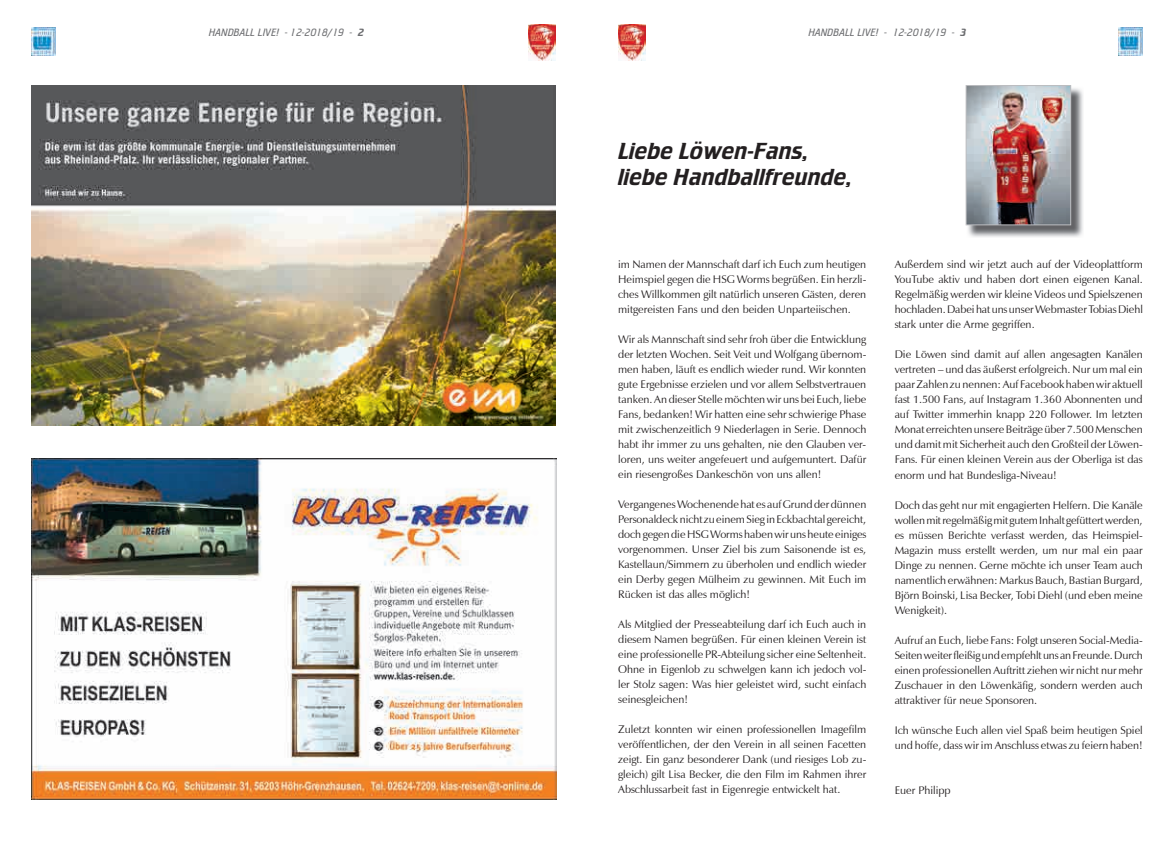
<style>
.page{position:relative;width:1174px;height:842px;background:#fff}
.page>*{position:absolute;margin:0;border:0;box-sizing:border-box;transform-origin:0 0}
.t1{font:italic 22px/26.4px "AT Crillee";color:#231f20}
.t2{font:11px/15px "Zapf Humanist 601 BT";color:#231f20;text-align:justify}
.t3{font:italic 300 10px "AT Crillee";color:#6c6d70}
.s1{font-weight:400}
</style>
<div class="page">
<img style="left:31px;top:27px;width:24px;height:29px">
<img style="left:1118px;top:27px;width:24px;height:29px">
<img style="left:528px;top:24px;width:27px;height:37px">
<img style="left:619px;top:24px;width:26px;height:37px">
<img style="left:967px;top:86px;width:116px;height:151px">
<img style="left:967px;top:87px;width:102px;height:136px">
<div style="left:965px;top:85px;width:106px;height:140px;border:1px solid #bcbdc0"></div>
<img style="left:31px;top:86px;width:525px;height:339px">
<img style="left:31px;top:458px;width:526px;height:341px">
<p class="t3" style="left:209px;top:26px;width:157px">HANDBALL LIVE! - 12-2018/19 - <span class="s1">2</span></p>
<p class="t3" style="left:808px;top:26px;width:160px">HANDBALL LIVE! - 12-2018/19 - <span class="s1">3</span></p>
<h1 class="t1" style="left:618px;top:137px;width:235px">Liebe Löwen-Fans, liebe Handballfreunde,</h1>
<p class="t2" style="left:618px;top:257px;width:250px">im Namen der Mannschaft darf ich Euch zum heutigen Heimspiel gegen die HSG Worms begrüßen. Ein herzli&shy;ches Willkommen gilt natürlich unseren Gästen, deren mitgereisten Fans und den beiden Unparteiischen.</p>
<p class="t2" style="left:618px;top:332px;width:250px">Wir als Mannschaft sind sehr froh über die Entwicklung der letzten Wochen. Seit Veit und Wolfgang übernom&shy;men haben, läuft es endlich wieder rund. Wir konnten gute Ergebnisse erzielen und vor allem Selbstvertrauen tanken. An dieser Stelle möchten wir uns bei Euch, liebe Fans, bedanken! Wir hatten eine sehr schwierige Phase mit zwischenzeitlich 9 Niederlagen in Serie. Dennoch habt ihr immer zu uns gehalten, nie den Glauben ver&shy;loren, uns weiter angefeuert und aufgemuntert. Dafür ein riesengroßes Dankeschön von uns allen!</p>
<p class="t2" style="left:618px;top:497px;width:250px">Vergangenes Wochenende hat es auf Grund der dünnen Personaldeck nicht zu einem Sieg in Eckbachtal gereicht, doch gegen die HSG Worms haben wir uns heute einiges vorgenommen. Unser Ziel bis zum Saisonende ist es, Kastellaun/Simmern zu überholen und endlich wieder ein Derby gegen Mülheim zu gewinnen. Mit Euch im Rücken ist das alles möglich!</p>
<p class="t2" style="left:618px;top:617px;width:250px">Als Mitglied der Presseabteilung darf ich Euch auch in diesem Namen begrüßen. Für einen kleinen Verein ist eine professionelle PR-Abteilung sicher eine Seltenheit.<br>Ohne in Eigenlob zu schwelgen kann ich jedoch vol&shy;ler Stolz sagen: Was hier geleistet wird, sucht einfach seinesgleichen!</p>
<p class="t2" style="left:618px;top:722px;width:250px">Zuletzt konnten wir einen professionellen Imagefilm veröffentlichen, der den Verein in all seinen Facetten zeigt. Ein ganz besonderer Dank (und riesiges Lob zu&shy;gleich) gilt Lisa Becker, die den Film im Rahmen ihrer Abschlussarbeit fast in Eigenregie entwickelt hat.</p>
<p class="t2" style="left:894px;top:257px;width:250px">Außerdem sind wir jetzt auch auf der Videoplattform YouTube aktiv und haben dort einen eigenen Kanal.<br>Regelmäßig werden wir kleine Videos und Spielszenen hochladen. Dabei hat uns unser Webmaster Tobias Diehl stark unter die Arme gegriffen.</p>
<p class="t2" style="left:894px;top:347px;width:250px">Die Löwen sind damit auf allen angesagten Kanälen vertreten – und das äußerst erfolgreich. Nur um mal ein paar Zahlen zu nennen: Auf Facebook haben wir aktuell fast 1.500 Fans, auf Instagram 1.360 Abonnenten und auf Twitter immerhin knapp 220 Follower. Im letzten Monat erreichten unsere Beiträge über 7.500 Menschen und damit mit Sicherheit auch den Großteil der Löwen-Fans. Für einen kleinen Verein aus der Oberliga ist das enorm und hat Bundesliga-Niveau!</p>
<p class="t2" style="left:894px;top:497px;width:250px">Doch das geht nur mit engagierten Helfern. Die Kanäle wollen mit regelmäßig mit gutem Inhalt gefüttert werden, es müssen Berichte verfasst werden, das Heimspiel-Magazin muss erstellt werden, um nur mal ein paar Dinge zu nennen. Gerne möchte ich unser Team auch namentlich erwähnen: Markus Bauch, Bastian Burgard, Björn Boinski, Lisa Becker, Tobi Diehl (und eben meine Wenigkeit).</p>
<p class="t2" style="left:894px;top:632px;width:250px">Aufruf an Euch, liebe Fans: Folgt unseren Social-Media-Seiten weiter fleißig und empfehlt uns an Freunde. Durch einen professionellen Auftritt ziehen wir nicht nur mehr Zuschauer in den Löwenkäfig, sondern werden auch attraktiver für neue Sponsoren.</p>
<p class="t2" style="left:894px;top:722px;width:250px">Ich wünsche Euch allen viel Spaß beim heutigen Spiel und hoffe, dass wir im Anschluss etwas zu feiern haben!</p>
<p class="t2" style="left:894px;top:782px;width:58px">Euer Philipp</p>
</div>
